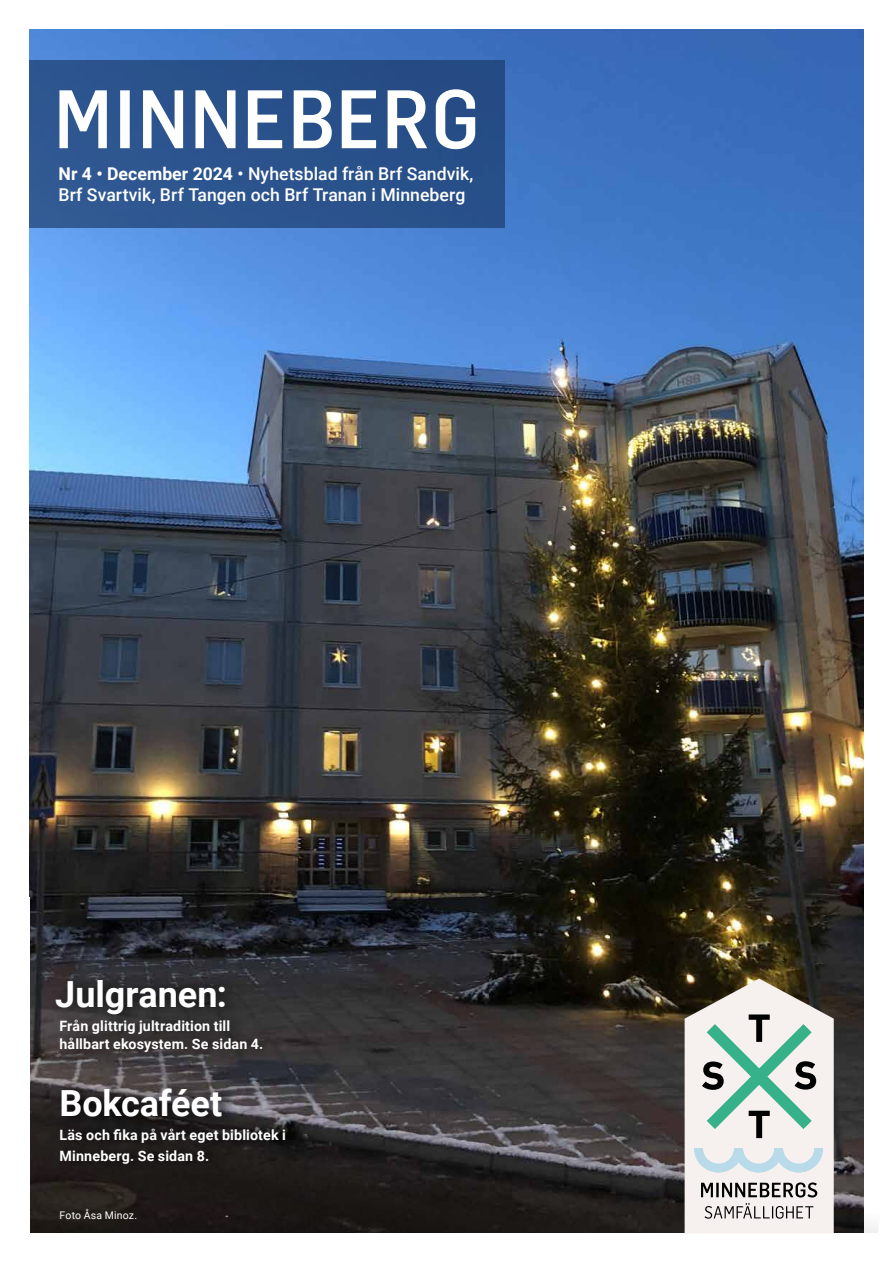
<style>
.page{position:relative;width:893px;height:1263px;background:#fff}
.page>*{position:absolute;margin:0;border:0;box-sizing:border-box;transform-origin:0 0}
.t1{font:700 36px "Roboto";color:#fff}
.t2{font:500 17.7px/21px "Roboto";color:#fff}
.t3{font:700 14.25px/21px "Roboto";letter-spacing:.01em;color:#fff}
.t4{font:10.5px "Roboto";letter-spacing:.02em;color:#fff}
.s1{font-weight:700}
</style>
<div class="page">
<img style="left:30px;top:30px;width:833px;height:1034px">
<svg style="left:30px;top:1064px;width:848px;height:169px"></svg>
<svg style="left:685px;top:978px;width:149px;height:256px"></svg>
<div style="left:30px;top:60px;width:475px;height:167px;background:#2b528c"></div>
<svg style="left:59px;top:89px;width:416px;height:60px"></svg>
<div style="left:58px;top:1080px;width:243px;height:93px;background:#000;opacity:.75"></div>
<div style="left:49px;top:967px;width:232px;height:98px;background:#000;opacity:.75"></div>
<p class="t2" style="left:58px;top:163px;width:416px"><span class="s1">Nr 4 • December 2024</span> • Nyhetsblad från Brf Sandvik,<br>Brf Svartvik, Brf Tangen och Brf Tranan i Minneberg</p>
<h1 class="t1" style="left:55px;top:969px;width:173px">Julgranen:</h1>
<p class="t3" style="left:60px;top:1017px;width:205px;line-height:18px">Från glittrig jultradition till hållbart ekosystem. Se sidan 4.</p>
<h1 class="t1" style="left:60px;top:1078px;width:164px">Bokcaféet</h1>
<p class="t3" style="left:60px;top:1124px;width:228px">Läs och fika på vårt eget bibliotek i<br>Minneberg. Se sidan 8.</p>
<p class="t4" style="left:60px;top:1207px;width:79px">Foto Åsa Minoz.</p>
</div>
